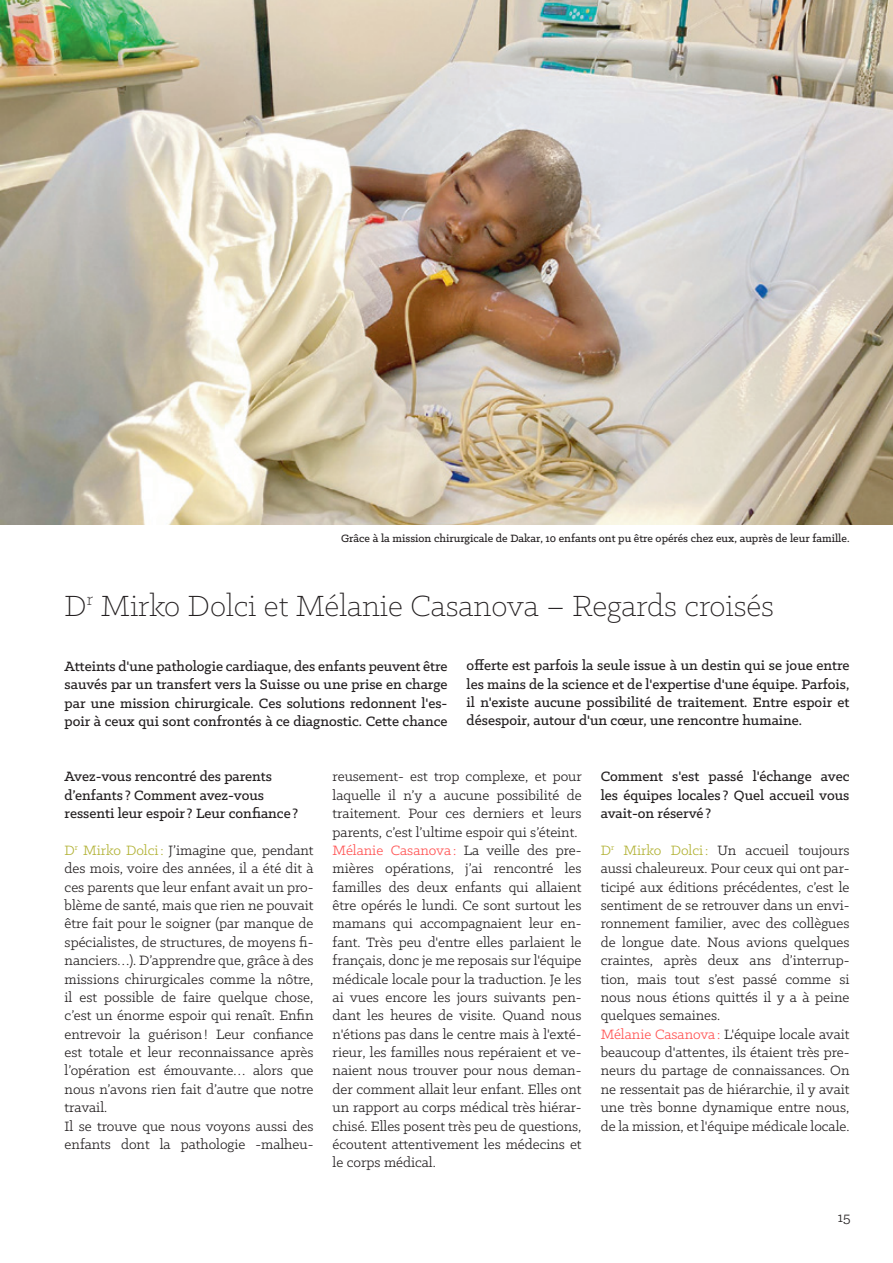
<style>
.page{position:relative;width:893px;height:1263px;background:#fff}
.page>*{position:absolute;margin:0;border:0;box-sizing:border-box;transform-origin:0 0}
.t1{font:300 33px "Klinic Slab";color:#231f20}
.t2{font:15.6px "Klinic Slab";color:#231f20}
.t3{font:15.3px/18.5px "Klinic Slab";color:#231f20}
.t4{font:500 15.3px/18.5px "Klinic Slab";color:#231f20;text-align:justify}
.t5{font:500 12px "Klinic Slab";color:#231f20}
.s1{color:#b2b235}
.s2{color:#ff5252}
</style>
<div class="page">
<img style="left:0;top:0;width:893px;height:524px">
<p class="t5" style="left:341px;top:531px;width:510px">Grâce à la mission chirurgicale de Dakar, 10 enfants ont pu être opérés chez eux, auprès de leur famille.</p>
<h1 class="t1" style="left:65px;top:585px;width:711px">D<sup>r</sup> Mirko Dolci et Mélanie Casanova – Regards croisés</h1>
<p class="t4" style="left:65px;top:657px;width:384px">Atteints d'une pathologie cardiaque, des enfants peuvent être sauvés par un transfert vers la Suisse ou une prise en charge par une mission chirurgicale. Ces solutions redonnent l'es&shy;poir à ceux qui sont confrontés à ce diagnostic. Cette chance</p>
<p class="t4" style="left:467px;top:656px;width:384px">offerte est parfois la seule issue à un destin qui se joue entre les mains de la science et de l'expertise d'une équipe. Parfois, il n'existe aucune possibilité de traitement. Entre espoir et désespoir, autour d'un cœur, une rencontre humaine.</p>
<p class="t4" style="left:65px;top:767px;width:235px;text-align:left">Avez-vous rencontré des parents d’enfants ? Comment avez-vous ressenti leur espoir? Leur confiance ?</p>
<p class="t3" style="left:65px;top:840px;width:250px"><span class="s1">D</span><sup>r</sup> <span class="s1">Mirko Dolci:</span> J’imagine que, pendant des mois, voire des années, il a été dit à ces parents que leur enfant avait un pro&shy;blème de santé, mais que rien ne pouvait être fait pour le soigner (par manque de spécialistes, de structures, de moyens fi&shy;nanciers…). D’apprendre que, grâce à des missions chirurgicales comme la nôtre, il est possible de faire quelque chose, c’est un énorme espoir qui renaît. Enfin entrevoir la guérison! Leur confiance est totale et leur reconnaissance après l’opération est émouvante… alors que nous n’avons rien fait d’autre que notre travail.<br>Il se trouve que nous voyons aussi des enfants dont la pathologie -malheu-</p>
<p class="t3" style="left:333px;top:767px;width:251px">reusement- est trop complexe, et pour laquelle il n’y a aucune possibilité de traitement. Pour ces derniers et leurs parents, c’est l’ultime espoir qui s’éteint.<br><span class="s2">Mélanie Casanova :</span> La veille des pre&shy;mières opérations, j’ai rencontré les familles des deux enfants qui allaient être opérés le lundi. Ce sont surtout les mamans qui accompagnaient leur en&shy;fant. Très peu d'entre elles parlaient le français, donc je me reposais sur l'équipe médicale locale pour la traduction. Je les ai vues encore les jours suivants pen&shy;dant les heures de visite. Quand nous n'étions pas dans le centre mais à l'exté&shy;rieur, les familles nous repéraient et ve&shy;naient nous trouver pour nous deman&shy;der comment allait leur enfant. Elles ont un rapport au corps médical très hiérar&shy;chisé. Elles posent très peu de questions, écoutent attentivement les médecins et le corps médical.</p>
<p class="t4" style="left:601px;top:767px;width:250px">Comment s'est passé l'échange avec les équipes locales ? Quel accueil vous avait-on réservé ?</p>
<p class="t3" style="left:601px;top:840px;width:250px"><span class="s1">D</span><sup>r</sup> <span class="s1">Mirko Dolci:</span> Un accueil toujours aussi chaleureux. Pour ceux qui ont par&shy;ticipé aux éditions précédentes, c’est le sentiment de se retrouver dans un envi&shy;ronnement familier, avec des collègues de longue date. Nous avions quelques craintes, après deux ans d’interrup&shy;tion, mais tout s’est passé comme si nous nous étions quittés il y a à peine quelques semaines.<br><span class="s2">Mélanie Casanova :</span> L'équipe locale avait beaucoup d'attentes, ils étaient très pre&shy;neurs du partage de connaissances. On ne ressentait pas de hiérarchie, il y avait une très bonne dynamique entre nous, de la mission, et l'équipe médicale locale.</p>
<p class="t2" style="left:838px;top:1208px;width:14px">15</p>
</div>
